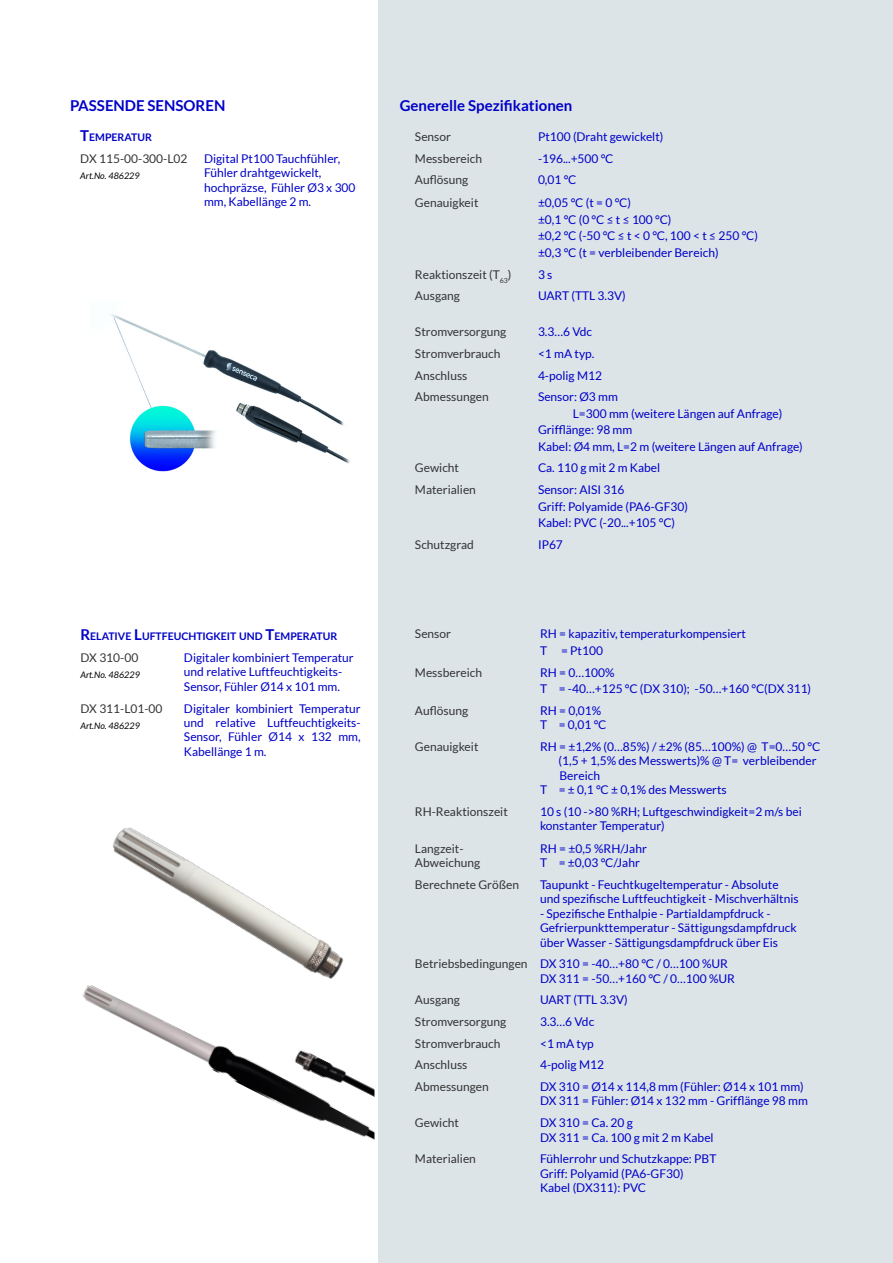
<style>
.page{position:relative;width:893px;height:1263px;background:#fff}
.page>*{position:absolute;margin:0;border:0;box-sizing:border-box;transform-origin:0 0}
.t1{font:700 15px "Lato";color:#0000c8}
.t2{font:12px/14.4px "Lato";color:#0000c8}
.t3{font:12px "Lato";color:#333}
.t4{font:700 10.5px "Lato";color:#0000c8}
.t5{font:italic 9px "Lato";color:#000}
.s1{font-size:15px}
</style>
<div class="page">
<div style="left:378px;top:0;width:515px;height:1263px;background:#dce4e8"></div>
<img style="left:82px;top:985px;width:292px;height:155px">
<img style="left:105px;top:827px;width:245px;height:163px">
<img style="left:110px;top:313px;width:240px;height:159px">
<p class="t1" style="left:70px;top:97px;width:157px">PASSENDE SENSOREN</p>
<p class="t4" style="left:80px;top:131px;width:73px"><span class="s1">T</span>EMPERATUR</p>
<p class="t3" style="left:80px;top:152px;width:109px">DX 115-00-300-L02</p>
<p class="t5" style="left:80px;top:171px;width:61px">Art.No. 486229</p>
<p class="t2" style="left:204px;top:151px;width:153px">Digital Pt100 Tauchfühler,<br>Fühler drahtgewickelt, hochpräzse, Fühler Ø3 x 300 mm, Kabellänge 2 m.</p>
<p class="t4" style="left:80px;top:630px;width:258px"><span class="s1">R</span>ELATIVE <span class="s1">L</span>UFTFEUCHTIGKEIT UND <span class="s1">T</span>EMPERATUR</p>
<p class="t3" style="left:80px;top:651px;width:59px">DX 310-00</p>
<p class="t5" style="left:80px;top:670px;width:61px">Art.No. 486229</p>
<p class="t2" style="left:184px;top:650px;width:171px">Digitaler kombiniert Temperatur und relative Luftfeuchtigkeits-<br>Sensor, Fühler Ø14 x 101 mm.</p>
<p class="t3" style="left:80px;top:701px;width:84px">DX 311-L01-00</p>
<p class="t5" style="left:80px;top:720px;width:61px">Art.No. 486229</p>
<p class="t2" style="left:184px;top:701px;width:178px;text-align:justify">Digitaler kombiniert Temperatur und relative Luftfeuchtigkeits-Sensor, Fühler Ø14 x 132 mm, Kabellänge 1 m.</p>
<p class="t1" style="left:400px;top:97px;width:174px">Generelle Spezifikationen</p>
<p class="t3" style="left:415px;top:130px;width:38px">Sensor</p>
<p class="t2" style="left:538px;top:129px;width:127px">Pt100 (Draht gewickelt)</p>
<p class="t3" style="left:415px;top:152px;width:69px">Messbereich</p>
<p class="t2" style="left:538px;top:151px;width:77px">-196...+500 °C</p>
<p class="t3" style="left:415px;top:173px;width:55px">Auflösung</p>
<p class="t2" style="left:538px;top:173px;width:40px">0,01 °C</p>
<p class="t3" style="left:415px;top:196px;width:65px">Genauigkeit</p>
<p class="t2" style="left:538px;top:196px;width:94px">±0,05 °C (t = 0 °C)</p>
<p class="t2" style="left:538px;top:212px;width:135px">±0,1 °C (0 °C ≤ t ≤ 100 °C)</p>
<p class="t2" style="left:538px;top:229px;width:222px">±0,2 °C (-50 °C ≤ t &lt; 0 °C, 100 &lt; t ≤ 250 °C)</p>
<p class="t2" style="left:538px;top:245px;width:182px">±0,3 °C (t = verbleibender Bereich)</p>
<p class="t3" style="left:415px;top:268px;width:98px">Reaktionszeit (T<sub>63</sub>)</p>
<p class="t2" style="left:538px;top:267px;width:16px">3 s</p>
<p class="t3" style="left:415px;top:289px;width:47px">Ausgang</p>
<p class="t2" style="left:538px;top:289px;width:89px">UART (TTL 3.3V)</p>
<p class="t3" style="left:415px;top:325px;width:93px">Stromversorgung</p>
<p class="t2" style="left:538px;top:325px;width:56px">3.3…6 Vdc</p>
<p class="t3" style="left:415px;top:347px;width:87px">Stromverbrauch</p>
<p class="t2" style="left:538px;top:346px;width:58px">&lt;1 mA typ.</p>
<p class="t3" style="left:415px;top:369px;width:54px">Anschluss</p>
<p class="t2" style="left:538px;top:368px;width:65px">4-polig M12</p>
<p class="t3" style="left:415px;top:390px;width:75px">Abmessungen</p>
<p class="t2" style="left:538px;top:390px;width:81px">Sensor: Ø3 mm</p>
<p class="t2" style="left:573px;top:406px;width:211px">L=300 mm (weitere Längen auf Anfrage)</p>
<p class="t2" style="left:538px;top:423px;width:96px">Grifflänge: 98 mm</p>
<p class="t2" style="left:538px;top:439px;width:266px">Kabel: Ø4 mm, L=2 m (weitere Längen auf Anfrage)</p>
<p class="t3" style="left:415px;top:461px;width:46px">Gewicht</p>
<p class="t2" style="left:538px;top:461px;width:124px">Ca. 110 g mit 2 m Kabel</p>
<p class="t3" style="left:415px;top:483px;width:62px">Materialien</p>
<p class="t2" style="left:538px;top:482px;width:88px">Sensor: AISI 316</p>
<p class="t2" style="left:538px;top:499px;width:152px">Griff: Polyamide (PA6-GF30)</p>
<p class="t2" style="left:538px;top:515px;width:139px">Kabel: PVC (-20...+105 °C)</p>
<p class="t3" style="left:415px;top:538px;width:60px">Schutzgrad</p>
<p class="t2" style="left:538px;top:537px;width:26px">IP67</p>
<p class="t3" style="left:415px;top:627px;width:38px">Sensor</p>
<p class="t2" style="left:540px;top:627px;width:207px">RH = kapazitiv, temperaturkompensiert</p>
<p class="t2" style="left:540px;top:643px;width:64px">T = Pt100</p>
<p class="t3" style="left:415px;top:666px;width:69px">Messbereich</p>
<p class="t2" style="left:540px;top:665px;width:76px">RH = 0…100%</p>
<p class="t2" style="left:540px;top:681px;width:273px">T = -40…+125 °C (DX 310); -50…+160 °C(DX 311)</p>
<p class="t3" style="left:415px;top:704px;width:55px">Auflösung</p>
<p class="t2" style="left:540px;top:703px;width:63px">RH = 0,01%</p>
<p class="t2" style="left:540px;top:717px;width:68px">T = 0,01 °C</p>
<p class="t3" style="left:415px;top:740px;width:65px">Genauigkeit</p>
<p class="t2" style="left:540px;top:739px;width:282px">RH = ±1,2% (0…85%) / ±2% (85…100%) @ T=0…50 °C</p>
<p class="t2" style="left:559px;top:754px;width:260px">(1,5 + 1,5% des Messwerts)% @ T= verbleibender<br>Bereich</p>
<p class="t2" style="left:540px;top:782px;width:188px">T = ± 0,1 °C ± 0,1% des Messwerts</p>
<p class="t3" style="left:415px;top:805px;width:94px">RH-Reaktionszeit</p>
<p class="t2" style="left:540px;top:804px;width:263px">10 s (10 -&gt;80 %RH; Luftgeschwindigkeit=2 m/s bei konstanter Temperatur)</p>
<p class="t3" style="left:415px;top:842px;width:50px">Langzeit-</p>
<p class="t3" style="left:415px;top:856px;width:67px">Abweichung</p>
<p class="t2" style="left:540px;top:841px;width:108px">RH = ±0,5 %RH/Jahr</p>
<p class="t2" style="left:540px;top:856px;width:101px">T = ±0,03 °C/Jahr</p>
<p class="t3" style="left:415px;top:878px;width:106px">Berechnete Größen</p>
<p class="t2" style="left:540px;top:877px;width:260px">Taupunkt - Feuchtkugeltemperatur - Absolute und spezifische Luftfeuchtigkeit - Mischverhältnis</p>
<p class="t2" style="left:540px;top:906px;width:258px">- Spezifische Enthalpie - Partialdampfdruck -<br>Gefrierpunkttemperatur - Sättigungsdampfdruck über Wasser - Sättigungsdampfdruck über Eis</p>
<p class="t3" style="left:415px;top:957px;width:114px">Betriebsbedingungen</p>
<p class="t2" style="left:540px;top:957px;width:189px">DX 310 = -40…+80 °C / 0…100 %UR</p>
<p class="t2" style="left:540px;top:971px;width:196px">DX 311 = -50…+160 °C / 0…100 %UR</p>
<p class="t3" style="left:415px;top:993px;width:47px">Ausgang</p>
<p class="t2" style="left:540px;top:993px;width:89px">UART (TTL 3.3V)</p>
<p class="t3" style="left:415px;top:1015px;width:93px">Stromversorgung</p>
<p class="t2" style="left:540px;top:1014px;width:56px">3.3…6 Vdc</p>
<p class="t3" style="left:415px;top:1037px;width:87px">Stromverbrauch</p>
<p class="t2" style="left:540px;top:1036px;width:55px">&lt;1 mA typ</p>
<p class="t3" style="left:415px;top:1058px;width:54px">Anschluss</p>
<p class="t2" style="left:540px;top:1058px;width:65px">4-polig M12</p>
<p class="t3" style="left:415px;top:1080px;width:75px">Abmessungen</p>
<p class="t2" style="left:540px;top:1079px;width:265px">DX 310 = Ø14 x 114,8 mm (Fühler: Ø14 x 101 mm)</p>
<p class="t2" style="left:540px;top:1094px;width:269px">DX 311 = Fühler: Ø14 x 132 mm - Grifflänge 98 mm</p>
<p class="t3" style="left:415px;top:1116px;width:46px">Gewicht</p>
<p class="t2" style="left:540px;top:1115px;width:94px">DX 310 = Ca. 20 g</p>
<p class="t2" style="left:540px;top:1130px;width:175px">DX 311 = Ca. 100 g mit 2 m Kabel</p>
<p class="t3" style="left:415px;top:1152px;width:62px">Materialien</p>
<p class="t2" style="left:540px;top:1151px;width:178px">Fühlerrohr und Schutzkappe: PBT</p>
<p class="t2" style="left:540px;top:1166px;width:145px">Griff: Polyamid (PA6-GF30)</p>
<p class="t2" style="left:540px;top:1180px;width:108px">Kabel (DX311): PVC</p>
</div>
